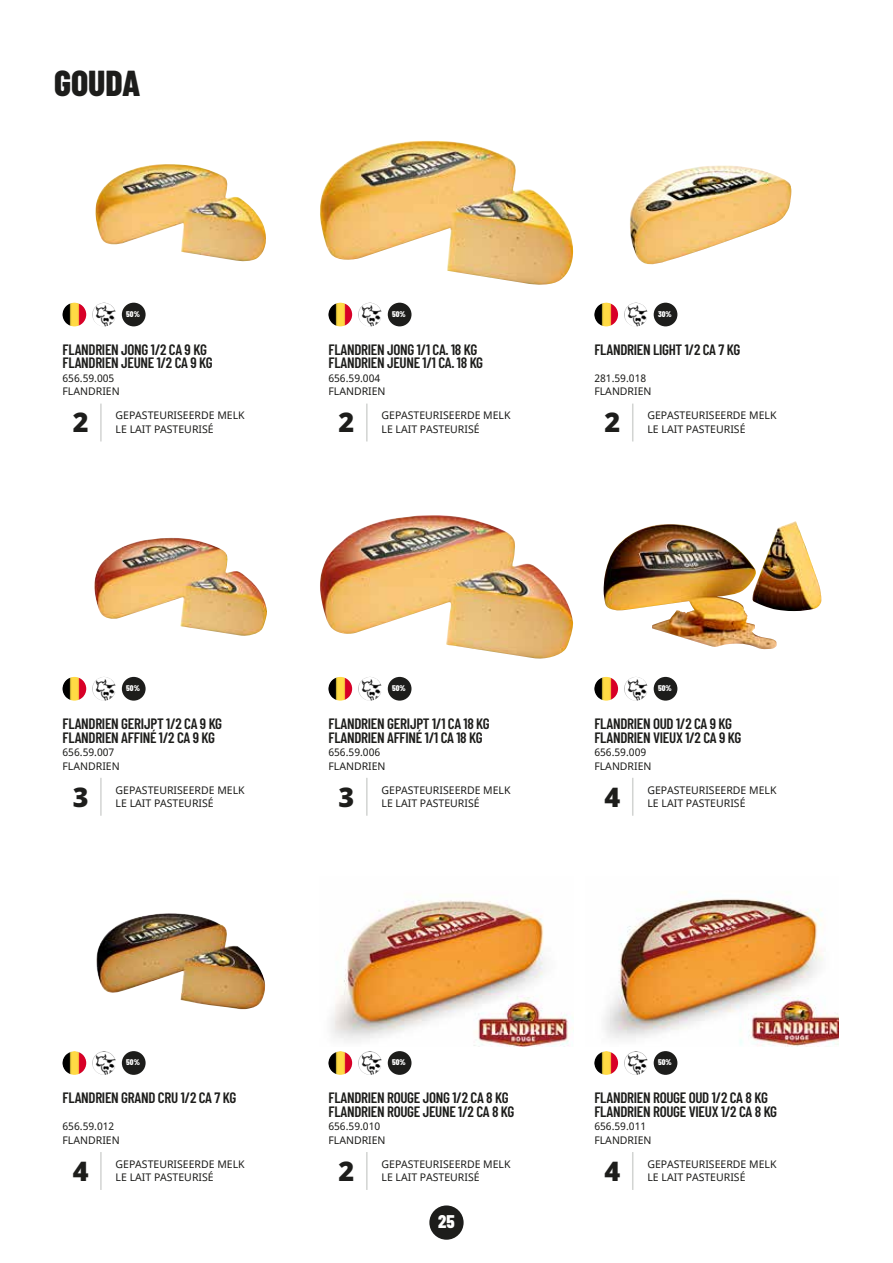
<style>
.page{position:relative;width:893px;height:1263px;background:#fff}
.page>*{position:absolute;margin:0;border:0;box-sizing:border-box;transform-origin:0 0}
.t1{font:800 36px "Barlow Condensed";color:#1d1d1b}
.t2{font:900 27px "Noto Sans";color:#1d1d1b}
.t3{font:800 18.3px "Barlow Condensed";color:#fff}
.t4{font:600 15px/13.5px "Barlow Condensed";letter-spacing:-.02em;color:#1d1d1b}
.t5{font:10.5px/13.5px "Noto Sans";color:#1d1d1b}
.t6{font:800 8.25px "Barlow Condensed";color:#fff}
.s1{font-weight:900}
</style>
<div class="page">
<div style="left:429px;top:1205px;width:35px;height:35px;background:#1d1d1b;border-radius:50%"></div>
<hr style="left:0;top:0;width:1px;height:1263px;background:#fcf8ed">
<img style="left:0;top:441px;width:1px;height:821px">
<hr style="left:100px;top:404px;width:2px;height:37px;background:#d2d4d2">
<img style="left:95px;top:164px;width:171px;height:98px">
<img style="left:63px;top:303px;width:23px;height:23px;border-radius:12px">
<img style="left:92px;top:303px;width:24px;height:23px;border-radius:12px">
<div style="left:122px;top:303px;width:24px;height:23px;background:#1d1d1b;border-radius:50%"></div>
<hr style="left:366px;top:404px;width:2px;height:37px;background:#d2d4d2">
<img style="left:320px;top:141px;width:253px;height:144px">
<img style="left:328px;top:303px;width:24px;height:23px;border-radius:12px">
<img style="left:358px;top:303px;width:24px;height:23px;border-radius:12px">
<div style="left:388px;top:303px;width:23px;height:23px;background:#1d1d1b;border-radius:50%"></div>
<hr style="left:632px;top:404px;width:1px;height:37px;background:#d2d4d2">
<img style="left:630px;top:165px;width:161px;height:100px">
<img style="left:594px;top:303px;width:24px;height:23px;border-radius:12px">
<img style="left:624px;top:303px;width:24px;height:23px;border-radius:12px">
<div style="left:654px;top:303px;width:23px;height:23px;background:#1d1d1b;border-radius:50%"></div>
<hr style="left:100px;top:778px;width:2px;height:38px;background:#d2d4d2">
<img style="left:94px;top:538px;width:173px;height:98px">
<img style="left:63px;top:677px;width:23px;height:24px;border-radius:12px">
<img style="left:92px;top:677px;width:24px;height:24px;border-radius:12px">
<div style="left:122px;top:677px;width:24px;height:24px;background:#1d1d1b;border-radius:50%"></div>
<hr style="left:366px;top:778px;width:2px;height:38px;background:#d2d4d2">
<img style="left:320px;top:515px;width:254px;height:144px">
<img style="left:328px;top:677px;width:24px;height:24px;border-radius:12px">
<img style="left:358px;top:677px;width:24px;height:24px;border-radius:12px">
<div style="left:388px;top:677px;width:23px;height:24px;background:#1d1d1b;border-radius:50%"></div>
<hr style="left:632px;top:778px;width:1px;height:38px;background:#d2d4d2">
<img style="left:603px;top:521px;width:219px;height:93px">
<img style="left:594px;top:677px;width:24px;height:24px;border-radius:12px">
<img style="left:624px;top:677px;width:24px;height:24px;border-radius:12px">
<div style="left:654px;top:677px;width:23px;height:24px;background:#1d1d1b;border-radius:50%"></div>
<hr style="left:100px;top:1152px;width:2px;height:38px;background:#d2d4d2">
<img style="left:96px;top:913px;width:170px;height:96px">
<img style="left:63px;top:1051px;width:23px;height:24px;border-radius:12px">
<img style="left:92px;top:1051px;width:24px;height:24px;border-radius:12px">
<div style="left:122px;top:1051px;width:24px;height:24px;background:#1d1d1b;border-radius:50%"></div>
<hr style="left:366px;top:1152px;width:2px;height:38px;background:#d2d4d2">
<img style="left:331px;top:900px;width:242px;height:146px">
<img style="left:328px;top:1051px;width:24px;height:24px;border-radius:12px">
<img style="left:358px;top:1051px;width:24px;height:24px;border-radius:12px">
<div style="left:388px;top:1051px;width:23px;height:24px;background:#1d1d1b;border-radius:50%"></div>
<hr style="left:632px;top:1152px;width:1px;height:38px;background:#d2d4d2">
<img style="left:604px;top:892px;width:235px;height:154px">
<img style="left:594px;top:1051px;width:24px;height:24px;border-radius:12px">
<img style="left:624px;top:1051px;width:24px;height:24px;border-radius:12px">
<div style="left:654px;top:1051px;width:23px;height:24px;background:#1d1d1b;border-radius:50%"></div>
<h1 class="t1" style="left:54px;top:58px;width:88px">GOUDA</h1>
<p class="t6" style="left:126px;top:308px;width:15px">50<span class="s1">%</span></p>
<p class="t6" style="left:392px;top:308px;width:15px">50<span class="s1">%</span></p>
<p class="t6" style="left:658px;top:308px;width:15px">30<span class="s1">%</span></p>
<h3 class="t4" style="left:63px;top:342px;width:152px">FLANDRIEN JONG 1/2 CA 9 KG<br>FLANDRIEN JEUNE 1/2 CA 9 KG</h3>
<p class="t5" style="left:63px;top:372px;width:59px">656.59.005<br>FLANDRIEN</p>
<p class="t5" style="left:116px;top:409px;width:131px">GEPASTEURISEERDE MELK</p>
<h2 class="t2" style="left:73px;top:402px;width:17px">2</h2>
<p class="t5" style="left:116px;top:423px;width:100px">LE LAIT PASTEURISÉ</p>
<h3 class="t4" style="left:328px;top:342px;width:156px">FLANDRIEN JONG 1/1 CA. 18 KG<br>FLANDRIEN JEUNE 1/1 CA. 18 KG</h3>
<p class="t5" style="left:328px;top:372px;width:59px">656.59.004<br>FLANDRIEN</p>
<p class="t5" style="left:382px;top:409px;width:131px">GEPASTEURISEERDE MELK</p>
<h2 class="t2" style="left:339px;top:402px;width:17px">2</h2>
<p class="t5" style="left:382px;top:423px;width:100px">LE LAIT PASTEURISÉ</p>
<h3 class="t4" style="left:594px;top:342px;width:147px">FLANDRIEN LIGHT 1/2 CA 7 KG</h3>
<p class="t5" style="left:594px;top:372px;width:59px">281.59.018<br>FLANDRIEN</p>
<p class="t5" style="left:647px;top:409px;width:131px">GEPASTEURISEERDE MELK</p>
<h2 class="t2" style="left:604px;top:402px;width:17px">2</h2>
<p class="t5" style="left:647px;top:423px;width:100px">LE LAIT PASTEURISÉ</p>
<p class="t6" style="left:126px;top:682px;width:15px">50<span class="s1">%</span></p>
<p class="t6" style="left:392px;top:682px;width:15px">50<span class="s1">%</span></p>
<p class="t6" style="left:658px;top:682px;width:15px">50<span class="s1">%</span></p>
<h3 class="t4" style="left:63px;top:716px;width:161px">FLANDRIEN GERIJPT 1/2 CA 9 KG<br>FLANDRIEN AFFINÉ 1/2 CA 9 KG</h3>
<p class="t5" style="left:63px;top:746px;width:59px">656.59.007<br>FLANDRIEN</p>
<p class="t5" style="left:116px;top:783px;width:131px">GEPASTEURISEERDE MELK</p>
<h2 class="t2" style="left:73px;top:776px;width:17px">3</h2>
<p class="t5" style="left:116px;top:797px;width:100px">LE LAIT PASTEURISÉ</p>
<h3 class="t4" style="left:328px;top:716px;width:163px">FLANDRIEN GERIJPT 1/1 CA 18 KG<br>FLANDRIEN AFFINÉ 1/1 CA 18 KG</h3>
<p class="t5" style="left:328px;top:746px;width:59px">656.59.006<br>FLANDRIEN</p>
<p class="t5" style="left:382px;top:783px;width:131px">GEPASTEURISEERDE MELK</p>
<h2 class="t2" style="left:339px;top:776px;width:17px">3</h2>
<p class="t5" style="left:382px;top:797px;width:100px">LE LAIT PASTEURISÉ</p>
<h3 class="t4" style="left:594px;top:716px;width:149px">FLANDRIEN OUD 1/2 CA 9 KG<br>FLANDRIEN VIEUX 1/2 CA 9 KG</h3>
<p class="t5" style="left:594px;top:746px;width:59px">656.59.009<br>FLANDRIEN</p>
<p class="t5" style="left:647px;top:783px;width:131px">GEPASTEURISEERDE MELK</p>
<h2 class="t2" style="left:604px;top:776px;width:17px">4</h2>
<p class="t5" style="left:647px;top:797px;width:100px">LE LAIT PASTEURISÉ</p>
<p class="t6" style="left:126px;top:1057px;width:15px">50<span class="s1">%</span></p>
<p class="t6" style="left:392px;top:1057px;width:15px">50<span class="s1">%</span></p>
<p class="t6" style="left:658px;top:1057px;width:15px">50<span class="s1">%</span></p>
<h3 class="t4" style="left:63px;top:1090px;width:175px">FLANDRIEN GRAND CRU 1/2 CA 7 KG</h3>
<p class="t5" style="left:63px;top:1120px;width:59px">656.59.012<br>FLANDRIEN</p>
<p class="t5" style="left:116px;top:1157px;width:131px">GEPASTEURISEERDE MELK</p>
<h2 class="t2" style="left:73px;top:1150px;width:17px">4</h2>
<p class="t5" style="left:116px;top:1171px;width:100px">LE LAIT PASTEURISÉ</p>
<h3 class="t4" style="left:328px;top:1090px;width:188px">FLANDRIEN ROUGE JONG 1/2 CA 8 KG<br>FLANDRIEN ROUGE JEUNE 1/2 CA 8 KG</h3>
<p class="t5" style="left:328px;top:1120px;width:59px">656.59.010<br>FLANDRIEN</p>
<p class="t5" style="left:382px;top:1157px;width:131px">GEPASTEURISEERDE MELK</p>
<h2 class="t2" style="left:339px;top:1150px;width:17px">2</h2>
<p class="t5" style="left:382px;top:1171px;width:100px">LE LAIT PASTEURISÉ</p>
<h3 class="t4" style="left:594px;top:1090px;width:184px">FLANDRIEN ROUGE OUD 1/2 CA 8 KG<br>FLANDRIEN ROUGE VIEUX 1/2 CA 8 KG</h3>
<p class="t5" style="left:594px;top:1120px;width:59px">656.59.011<br>FLANDRIEN</p>
<p class="t5" style="left:647px;top:1157px;width:131px">GEPASTEURISEERDE MELK</p>
<h2 class="t2" style="left:604px;top:1150px;width:17px">4</h2>
<p class="t5" style="left:647px;top:1171px;width:100px">LE LAIT PASTEURISÉ</p>
<h3 class="t3" style="left:438px;top:1208px;width:18px">25</h3>
</div>
